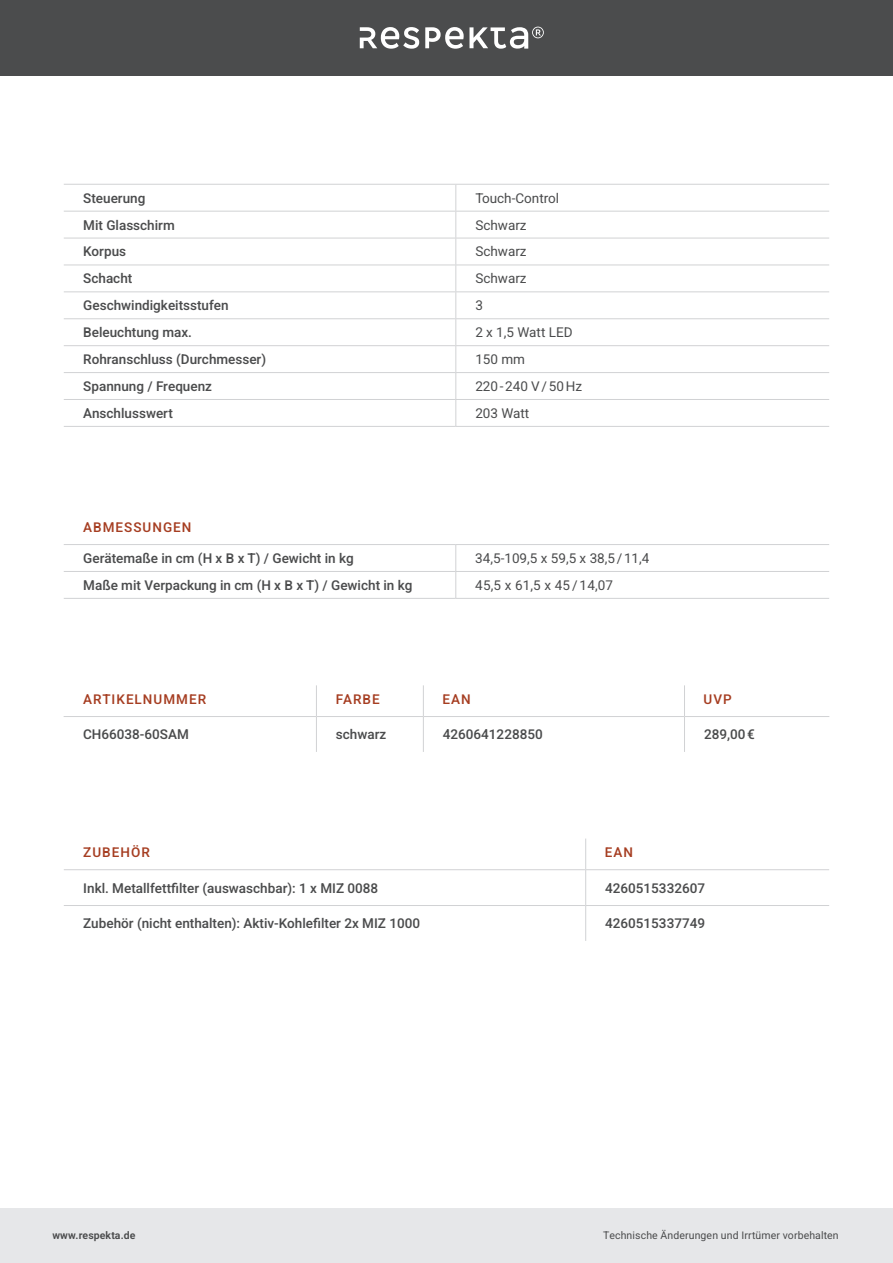
<style>
.page{position:relative;width:893px;height:1263px;background:#fff}
.page>*{position:absolute;margin:0;border:0;box-sizing:border-box;transform-origin:0 0}
.t1{font:500 13.5px "Heebo";color:#4b4c4d}
.t2{font:13.5px "Heebo";color:#4b4c4d}
.t3{font:500 13.5px "Heebo";letter-spacing:.075em;color:#a63e22}
.t4{font:10.5px "Heebo";letter-spacing:.01em;color:#4b4c4d}
.t5{font:600 10.5px "Heebo";letter-spacing:.01em;color:#4b4c4d}
</style>
<div class="page">
<div style="left:0;top:0;width:893px;height:75px;background:#4b4c4d"></div>
<div style="left:0;top:1208px;width:893px;height:55px;background:#e6e7e9"></div>
<svg style="left:360px;top:27px;width:59px;height:22px"></svg>
<svg style="left:425px;top:27px;width:119px;height:22px"></svg>
<hr style="left:64px;top:318px;width:392px;height:1px;background:#d1d2d4">
<hr style="left:456px;top:318px;width:373px;height:1px;background:#d1d2d4">
<svg style="left:455px;top:185px;width:1px;height:241px"></svg>
<hr style="left:64px;top:345px;width:392px;height:1px;background:#d1d2d4">
<hr style="left:456px;top:345px;width:373px;height:1px;background:#d1d2d4">
<hr style="left:64px;top:372px;width:392px;height:1px;background:#d1d2d4">
<hr style="left:456px;top:372px;width:373px;height:1px;background:#d1d2d4">
<hr style="left:64px;top:399px;width:392px;height:1px;background:#d1d2d4">
<hr style="left:456px;top:399px;width:373px;height:1px;background:#d1d2d4">
<hr style="left:64px;top:426px;width:392px;height:1px;background:#d1d2d4">
<hr style="left:456px;top:426px;width:373px;height:1px;background:#d1d2d4">
<hr style="left:64px;top:184px;width:392px;height:1px;background:#d1d2d4">
<hr style="left:456px;top:184px;width:373px;height:1px;background:#d1d2d4">
<hr style="left:64px;top:211px;width:392px;height:1px;background:#d1d2d4">
<hr style="left:456px;top:211px;width:373px;height:1px;background:#d1d2d4">
<hr style="left:64px;top:238px;width:392px;height:1px;background:#d1d2d4">
<hr style="left:456px;top:238px;width:373px;height:1px;background:#d1d2d4">
<hr style="left:64px;top:265px;width:392px;height:1px;background:#d1d2d4">
<hr style="left:456px;top:265px;width:373px;height:1px;background:#d1d2d4">
<hr style="left:64px;top:291px;width:392px;height:1px;background:#d1d2d4">
<hr style="left:456px;top:291px;width:373px;height:1px;background:#d1d2d4">
<hr style="left:64px;top:544px;width:392px;height:1px;background:#d1d2d4">
<hr style="left:456px;top:544px;width:373px;height:1px;background:#d1d2d4">
<hr style="left:64px;top:571px;width:392px;height:1px;background:#d1d2d4">
<hr style="left:456px;top:571px;width:373px;height:1px;background:#d1d2d4">
<svg style="left:455px;top:545px;width:1px;height:53px"></svg>
<hr style="left:64px;top:598px;width:392px;height:1px;background:#d1d2d4">
<hr style="left:456px;top:598px;width:373px;height:1px;background:#d1d2d4">
<hr style="left:316px;top:717px;width:1px;height:35px;background:#d1d2d4">
<hr style="left:423px;top:717px;width:1px;height:35px;background:#d1d2d4">
<hr style="left:684px;top:717px;width:1px;height:35px;background:#d1d2d4">
<hr style="left:316px;top:685px;width:1px;height:31px;background:#d1d2d4">
<hr style="left:423px;top:685px;width:1px;height:31px;background:#d1d2d4">
<hr style="left:684px;top:685px;width:1px;height:31px;background:#d1d2d4">
<hr style="left:64px;top:716px;width:252px;height:1px;background:#d1d2d4">
<hr style="left:316px;top:716px;width:107px;height:1px;background:#d1d2d4">
<hr style="left:423px;top:716px;width:261px;height:1px;background:#d1d2d4">
<hr style="left:684px;top:716px;width:145px;height:1px;background:#d1d2d4">
<hr style="left:585px;top:870px;width:1px;height:35px;background:#d1d2d4">
<hr style="left:585px;top:906px;width:1px;height:35px;background:#d1d2d4">
<hr style="left:585px;top:838px;width:1px;height:31px;background:#d1d2d4">
<hr style="left:64px;top:905px;width:522px;height:1px;background:#d1d2d4">
<hr style="left:586px;top:905px;width:243px;height:1px;background:#d1d2d4">
<hr style="left:64px;top:869px;width:522px;height:1px;background:#d1d2d4">
<hr style="left:586px;top:869px;width:243px;height:1px;background:#d1d2d4">
<p class="t1" style="left:83px;top:188px;width:64px">Steuerung</p>
<p class="t2" style="left:475px;top:188px;width:85px">Touch-Control</p>
<p class="t1" style="left:83px;top:215px;width:93px">Mit Glasschirm</p>
<p class="t2" style="left:475px;top:215px;width:53px">Schwarz</p>
<p class="t1" style="left:83px;top:242px;width:44px">Korpus</p>
<p class="t2" style="left:475px;top:242px;width:53px">Schwarz</p>
<p class="t1" style="left:83px;top:269px;width:51px">Schacht</p>
<p class="t2" style="left:475px;top:269px;width:53px">Schwarz</p>
<p class="t1" style="left:83px;top:296px;width:147px">Geschwindigkeitsstufen</p>
<p class="t2" style="left:475px;top:296px;width:9px">3</p>
<p class="t1" style="left:83px;top:323px;width:110px">Beleuchtung max.</p>
<p class="t2" style="left:475px;top:323px;width:99px">2 x 1,5 Watt LED</p>
<p class="t1" style="left:83px;top:350px;width:184px">Rohranschluss (Durchmesser)</p>
<p class="t2" style="left:475px;top:350px;width:51px">150 mm</p>
<p class="t1" style="left:83px;top:377px;width:130px">Spannung / Frequenz</p>
<p class="t2" style="left:475px;top:377px;width:108px">220-240 V/50Hz</p>
<p class="t1" style="left:83px;top:404px;width:91px">Anschlusswert</p>
<p class="t2" style="left:475px;top:404px;width:56px">203 Watt</p>
<p class="t3" style="left:83px;top:518px;width:110px">ABMESSUNGEN</p>
<p class="t1" style="left:83px;top:549px;width:272px">Gerätemaße in cm (H x B x T) / Gewicht in kg</p>
<p class="t2" style="left:475px;top:549px;width:176px">34,5-109,5 x 59,5 x 38,5/11,4</p>
<p class="t1" style="left:83px;top:576px;width:331px">Maße mit Verpackung in cm (H x B x T) / Gewicht in kg</p>
<p class="t2" style="left:475px;top:576px;width:139px">45,5 x 61,5 x 45 / 14,07</p>
<p class="t3" style="left:83px;top:690px;width:125px">ARTIKELNUMMER</p>
<p class="t3" style="left:336px;top:690px;width:45px">FARBE</p>
<p class="t3" style="left:442px;top:690px;width:30px">EAN</p>
<p class="t3" style="left:704px;top:690px;width:30px">UVP</p>
<p class="t1" style="left:83px;top:725px;width:107px">CH66038-60SAM</p>
<p class="t1" style="left:336px;top:725px;width:52px">schwarz</p>
<p class="t1" style="left:443px;top:725px;width:101px">4260641228850</p>
<p class="t1" style="left:704px;top:725px;width:52px">289,00€</p>
<p class="t3" style="left:83px;top:843px;width:68px">ZUBEHÖR</p>
<p class="t3" style="left:605px;top:843px;width:30px">EAN</p>
<p class="t1" style="left:83px;top:878px;width:296px">Inkl. Metallfettfilter (auswaschbar): 1 x MIZ 0088</p>
<p class="t1" style="left:605px;top:878px;width:101px">4260515332607</p>
<p class="t1" style="left:83px;top:914px;width:338px">Zubehör (nicht enthalten): Aktiv-Kohlefilter 2x MIZ 1000</p>
<p class="t1" style="left:605px;top:914px;width:101px">4260515337749</p>
<p class="t5" style="left:52px;top:1228px;width:85px">www.respekta.de</p>
<p class="t4" style="left:603px;top:1228px;width:237px">Technische Änderungen und Irrtümer vorbehalten</p>
</div>
